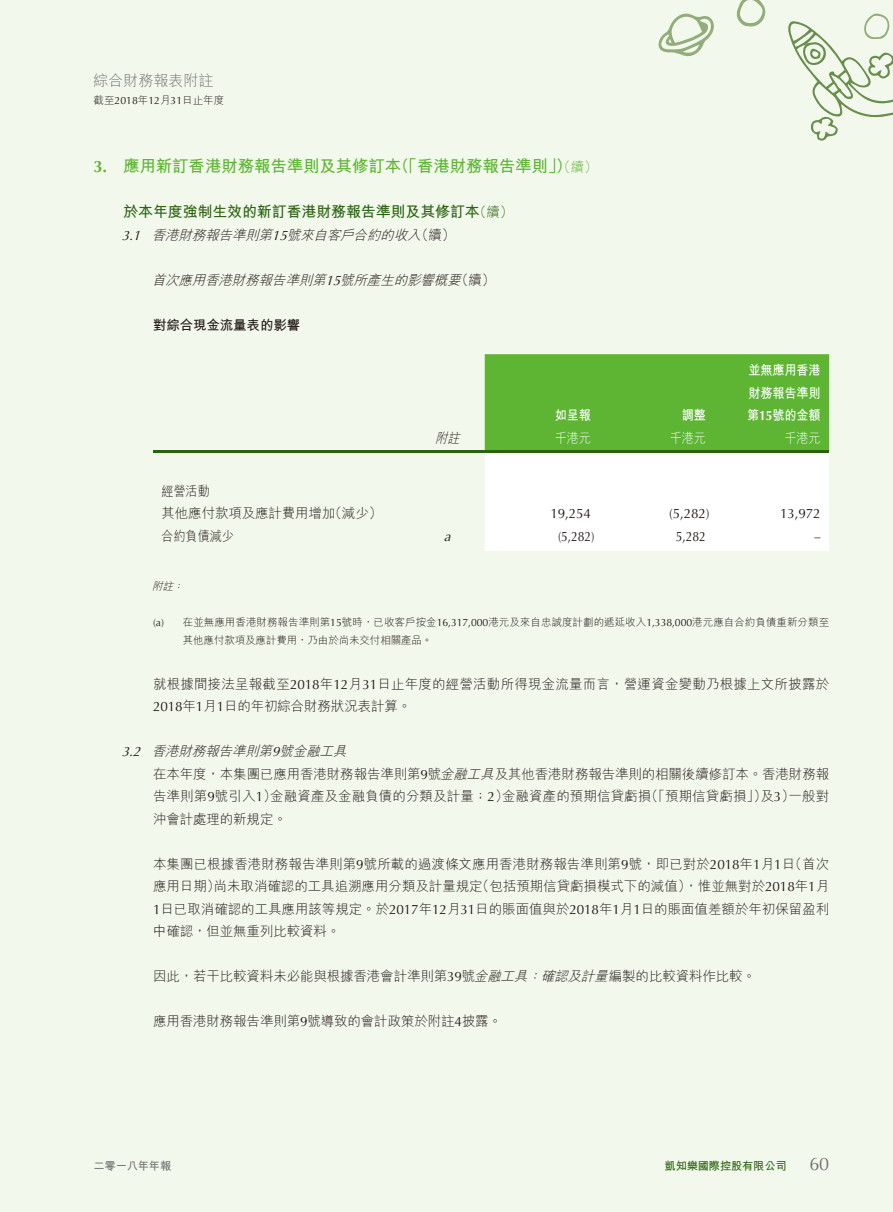
<style>
.page{position:relative;width:893px;height:1212px;background:#f2f8ec}
.page>*{position:absolute;margin:0;border:0;box-sizing:border-box;transform-origin:0 0}
.t1{font:18px "Optima LT Std";color:#717171}
.t2{font:16.5px "M Hei HK Bold E Ten B5 H";letter-spacing:-.01em;color:#5db533}
.t3{font:15px "M Hei HK Bold E Ten B5 H";letter-spacing:-.01em;color:#2a6310}
.t4{font:15px "M Hei HK Light E Ten B5 H";color:#717171}
.t5{font:13.5px/22.5px "M Hei HK Light E Ten B5 H";letter-spacing:-.01em;color:#231916}
.t6{font:13.5px/22.5px "M Hei HK Light E Ten B5 H";letter-spacing:.015em;color:#231916}
.t7{font:italic 13.5px "M Hei HK Light E Ten B5 H";color:#231916}
.t8{font:13.5px/22.5px "M Hei HK Light E Ten B5 H";letter-spacing:-.01em;color:#231916;scale:.9 1}
.t9{font:13.5px/22.5px "M Hei HK Bold E Ten B5 H";letter-spacing:-.01em;color:#fff;text-align:justify;scale:.9 1}
.t10{font:13.5px "Optima LT Std";letter-spacing:-.01em;color:#231916}
.t11{font:13.5px "Optima LT Std";letter-spacing:-.01em;color:#231916;scale:.9 1}
.t12{font:13.5px "M Hei HK Bold E Ten B5 H";letter-spacing:-.01em;color:#231916}
.t13{font:13.5px "M Hei HK Light E Ten B5 H";letter-spacing:-.01em;color:#fff;scale:.9 1}
.t14{font:italic 13.5px "M Hei HK Light E Ten B5 H";color:#231916;scale:.9 1}
.t15{font:italic 13.5px "Optima LT Std";color:#231916}
.t16{font:11.25px "M Hei HK Bold E Ten B5 H";letter-spacing:-.015em;color:#2a6310}
.t17{font:11.25px "M Hei HK Bold E Ten B5 H";letter-spacing:-.015em;color:#717171}
.t18{font:10.5px/18px "M Hei HK Light E Ten B5 H";letter-spacing:.005em;color:#231916}
.t19{font:italic 10.5px "M Hei HK Light E Ten B5 H";color:#231916}
.s1{font-family:"Optima LT Std"}
.s2{font-family:"Optima LT Std";font-weight:700}
.s3{font-family:"M Hei HK Light E Ten B5 H";font-size:13.5px}
.s4{font-style:normal}
.s5{font-family:"Optima LT Std";font-style:italic}
.s6{font-style:italic}
</style>
<div class="page">
<svg style="left:658px;top:13px;width:56px;height:44px"></svg>
<svg style="left:736px;top:0;width:30px;height:27px"></svg>
<svg style="left:788px;top:13px;width:105px;height:128px"></svg>
<svg style="left:485px;top:354px;width:344px;height:197px;background:#aed999"></svg>
<hr style="left:153px;top:450px;width:251px;height:2px;background:#2a6310">
<hr style="left:404px;top:450px;width:81px;height:2px;background:#2a6310">
<hr style="left:485px;top:450px;width:115px;height:2px;background:#2a6310">
<hr style="left:600px;top:450px;width:114px;height:2px;background:#2a6310">
<hr style="left:714px;top:450px;width:115px;height:2px;background:#2a6310">
<p class="t4" style="left:94px;top:74px;width:121px">綜合財務報表附註</p>
<p class="t18" style="left:94px;top:93px;width:132px">截至<span class="s1">2018</span>年<span class="s1">12</span>月<span class="s1">31</span>日止年度</p>
<p class="t2" style="left:94px;top:160px;width:505px"><span class="s2">3.</span> 應用新訂香港財務報告準則及其修訂本（「香港財務報告準則」）<span class="s3">（續）</span></p>
<p class="t3" style="left:123px;top:206px;width:391px">於本年度強制生效的新訂香港財務報告準則及其修訂本<span class="s3">（續）</span></p>
<p class="t7" style="left:122px;top:230px;width:335px"><span class="s1">3.1</span> 香港財務報告準則第<span class="s1">15</span>號來自客戶合約的收入<span class="s4">（續）</span></p>
<p class="t7" style="left:152px;top:275px;width:345px">首次應用香港財務報告準則第<span class="s1">15</span>號所產生的影響概要<span class="s4">（續）</span></p>
<p class="t12" style="left:153px;top:320px;width:149px">對綜合現金流量表的影響</p>
<p class="t9" style="left:555px;top:405px;width:42px">如呈報</p>
<p class="t9" style="left:682px;top:405px;width:28px">調整</p>
<p class="t9" style="left:747px;top:360px;width:83px">並無應用香港財務報告準則第<span class="s2">15</span>號的金額</p>
<p class="t8" style="left:162px;top:481px;width:247px">經營活動<br>其他應付款項及應計費用增加（減少）</p>
<p class="t14" style="left:435px;top:432px;width:32px">附註</p>
<p class="t13" style="left:555px;top:432px;width:42px">千港元</p>
<p class="t13" style="left:670px;top:432px;width:42px">千港元</p>
<p class="t13" style="left:784px;top:432px;width:42px">千港元</p>
<p class="t10" style="left:550px;top:507px;width:42px">19,254</p>
<p class="t10" style="left:669px;top:507px;width:42px">(5,282)</p>
<p class="t10" style="left:780px;top:507px;width:42px">13,972</p>
<p class="t8" style="left:162px;top:526px;width:82px">合約負債減少</p>
<p class="t15" style="left:444px;top:529px;width:12px">a</p>
<p class="t11" style="left:558px;top:529px;width:42px">(5,282)</p>
<p class="t11" style="left:676px;top:529px;width:35px">5,282</p>
<p class="t11" style="left:815px;top:529px;width:8px">–</p>
<p class="t19" style="left:152px;top:582px;width:36px">附註：</p>
<p class="t18" style="left:183px;top:614px;width:648px;text-indent:-30px"><span class="s1">(a)</span> 在並無應用香港財務報告準則第<span class="s1">15</span>號時，已收客戶按金<span class="s1">16,317,000</span>港元及來自忠誠度計劃的遞延收入<span class="s1">1,338,000</span>港元應自合約負債重新分類至其他應付款項及應計費用，乃由於尚未交付相關產品。</p>
<p class="t6" style="left:153px;top:674px;width:678px">就根據間接法呈報截至<span class="s1">2018</span>年<span class="s1">12</span>月<span class="s1">31</span>日止年度的經營活動所得現金流量而言，營運資金變動乃根據上文所披露於<br><span class="s1">2018</span>年<span class="s1">1</span>月<span class="s1">1</span>日的年初綜合財務狀況表計算。</p>
<p class="t5" style="left:153px;top:742px;width:678px;text-indent:-31px"><span class="s5">3.2</span> <span class="s6">香港財務報告準則第</span><span class="s5">9</span><span class="s6">號金融工具<br></span>在本年度，本集團已應用香港財務報告準則第<span class="s1">9</span>號<span class="s6">金融工具</span>及其他香港財務報告準則的相關後續修訂本。香港財務報告準則第<span class="s1">9</span>號引入<span class="s1">1</span>）金融資產及金融負債的分類及計量；<span class="s1">2</span>）金融資產的預期信貸虧損（「預期信貸虧損」）及<span class="s1">3</span>）一般對沖會計處理的新規定。</p>
<p class="t5" style="left:153px;top:854px;width:678px;text-align:justify">本集團已根據香港財務報告準則第<span class="s1">9</span>號所載的過渡條文應用香港財務報告準則第<span class="s1">9</span>號，即已對於<span class="s1">2018</span>年<span class="s1">1</span>月<span class="s1">1</span>日（首次應用日期）尚未取消確認的工具追溯應用分類及計量規定（包括預期信貸虧損模式下的減值），惟並無對於<span class="s1">2018</span>年<span class="s1">1</span>月<span class="s1">1</span>日已取消確認的工具應用該等規定。於<span class="s1">2017</span>年<span class="s1">12</span>月<span class="s1">31</span>日的賬面值與於<span class="s1">2018</span>年<span class="s1">1</span>月<span class="s1">1</span>日的賬面值差額於年初保留盈利中確認，但並無重列比較資料。</p>
<p class="t5" style="left:153px;top:967px;width:604px">因此，若干比較資料未必能與根據香港會計準則第<span class="s1">39</span>號<span class="s6">金融工具：確認及計量</span>編製的比較資料作比較。</p>
<p class="t5" style="left:153px;top:1012px;width:351px">應用香港財務報告準則第<span class="s1">9</span>號導致的會計政策於附註<span class="s1">4</span>披露。</p>
<p class="t17" style="left:94px;top:1161px;width:79px">二零一八年年報</p>
<p class="t16" style="left:665px;top:1161px;width:124px">凱知樂國際控股有限公司</p>
<h1 class="t1" style="left:809px;top:1154px;width:21px">60</h1>
</div>
